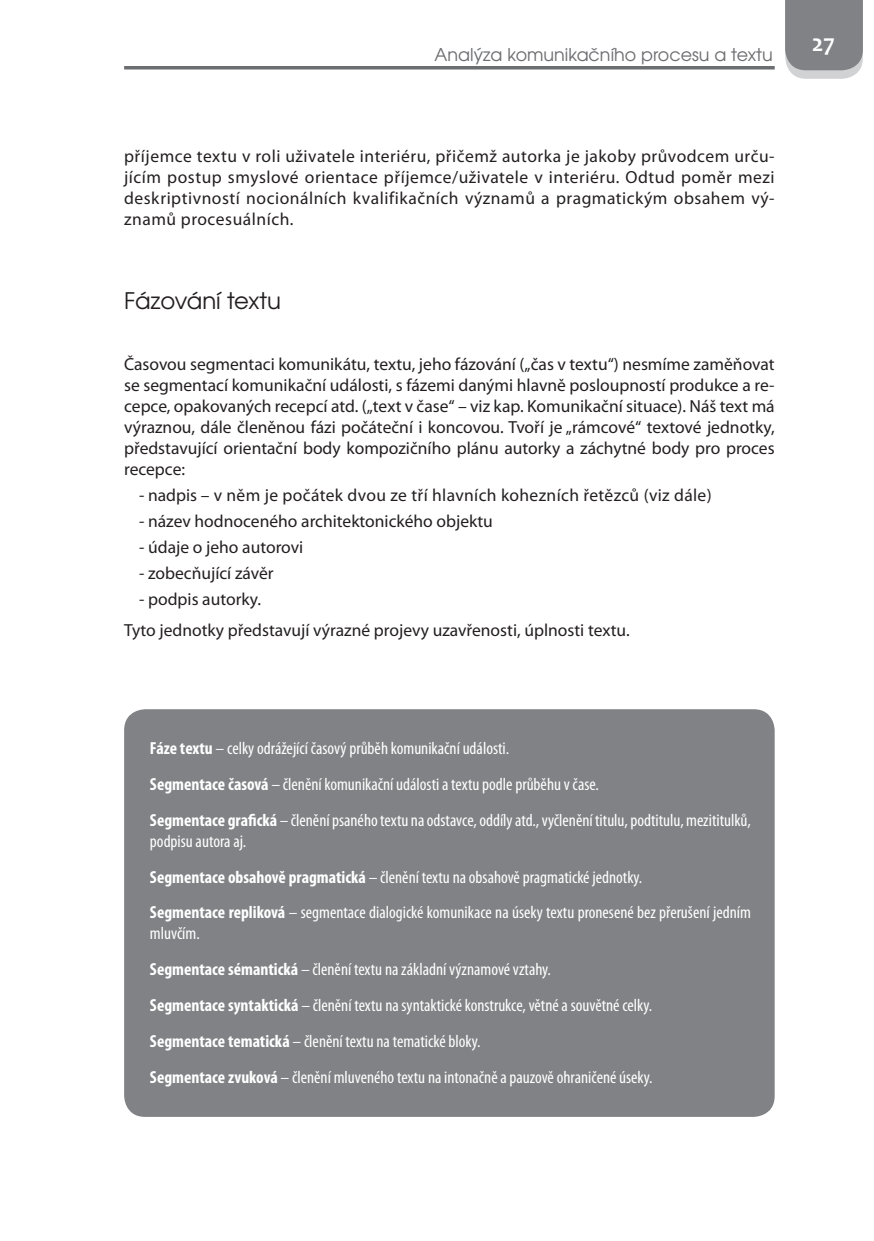
<style>
.page{position:relative;width:874px;height:1241px;background:#fff}
.page>*{position:absolute;margin:0;border:0;box-sizing:border-box;transform-origin:0 0}
.t1{font:700 24.5px "Candara";color:#fff}
.podtitul{font:22.75px "Te X Gyre Adventor";color:#231f20}
.text{font:17.5px/21px "Myriad Pro";color:#231f20;text-align:justify}
.pojem_nazev{font:condensed 17.5px/21px "Myriad Pro";color:#fff}
.text-2{font:17.5px "Myriad Pro";letter-spacing:.02em;color:#231f20}
.t2{font:17.5px "Te X Gyre Adventor";color:#6c6d70}
.s1{font-weight:700}
</style>
<div class="page">
<hr style="left:124px;top:66px;width:650px;height:3px;background:#6c6d70">
<svg style="left:785px;top:0;width:77px;height:79px;background:#8c8e91"></svg>
<div style="left:124px;top:709px;width:650px;height:407px;background:#808285;border-radius:21px"></div>
<p class="t2" style="left:434px;top:41px;width:339px">Analýza komunikačního procesu a textu</p>
<p class="text" style="left:124px;top:145px;width:651px">příjemce textu v roli uživatele interiéru, přičemž autorka je jakoby průvodcem urču&shy;jícím postup smyslové orientace příjemce/uživatele v interiéru. Odtud poměr mezi deskriptivností nocionálních kvalifikačních významů a pragmatickým obsahem vý&shy;znamů procesuálních.</p>
<p class="podtitul" style="left:124px;top:283px;width:158px">Fázování textu</p>
<p class="text" style="left:124px;top:353px;width:651px">Časovou segmentaci komunikátu, textu, jeho fázování („čas v textu“) nesmíme zaměňovat se segmentací komunikační události, s fázemi danými hlavně posloupností produkce a re&shy;cepce, opakovaných recepcí atd. („text v čase“ – viz kap. Komunikační situace). Náš text má výraznou, dále členěnou fázi počáteční i koncovou. Tvoří je „rámcové“ textové jednotky, představující orientační body kompozičního plánu autorky a záchytné body pro proces recepce:</p>
<p class="text-2" style="left:139px;top:484px;width:574px">- nadpis – v něm je počátek dvou ze tří hlavních kohezních řetězců (viz dále)</p>
<p class="text" style="left:139px;top:510px;width:355px">- název hodnoceného architektonického objektu</p>
<p class="text" style="left:139px;top:536px;width:166px">- údaje o jeho autorovi</p>
<p class="text" style="left:139px;top:562px;width:136px">- zobecňující závěr</p>
<p class="text" style="left:139px;top:588px;width:123px">- podpis autorky.</p>
<p class="text" style="left:124px;top:619px;width:507px">Tyto jednotky představují výrazné projevy uzavřenosti, úplnosti textu.</p>
<h1 class="t1" style="left:811px;top:27px;width:25px">27</h1>
<p class="pojem_nazev" style="left:150px;top:737px;width:360px"><span class="s1">Fáze textu</span> – celky odrážející časový průběh komunikační události.</p>
<p class="pojem_nazev" style="left:150px;top:773px;width:450px"><span class="s1">Segmentace časová</span> – členění komunikační události a textu podle průběhu v čase.</p>
<p class="pojem_nazev" style="left:150px;top:809px;width:602px"><span class="s1">Segmentace grafická</span> – členění psaného textu na odstavce, oddíly atd., vyčlenění titulu, podtitulu, mezititulků, podpisu autora aj.</p>
<p class="pojem_nazev" style="left:150px;top:865px;width:493px"><span class="s1">Segmentace obsahově pragmatická</span> – členění textu na obsahově pragmatické jednotky.</p>
<p class="pojem_nazev" style="left:150px;top:901px;width:602px"><span class="s1">Segmentace repliková</span> – segmentace dialogické komunikace na úseky textu pronesené bez přerušení jedním mluvčím.</p>
<p class="pojem_nazev" style="left:150px;top:958px;width:402px"><span class="s1">Segmentace sémantická</span> – členění textu na základní významové vztahy.</p>
<p class="pojem_nazev" style="left:150px;top:994px;width:503px"><span class="s1">Segmentace syntaktická</span> – členění textu na syntaktické konstrukce, větné a souvětné celky.</p>
<p class="pojem_nazev" style="left:150px;top:1030px;width:332px"><span class="s1">Segmentace tematická</span> – členění textu na tematické bloky.</p>
<p class="pojem_nazev" style="left:150px;top:1066px;width:504px"><span class="s1">Segmentace zvuková</span> – členění mluveného textu na intonačně a pauzově ohraničené úseky.</p>
</div>
